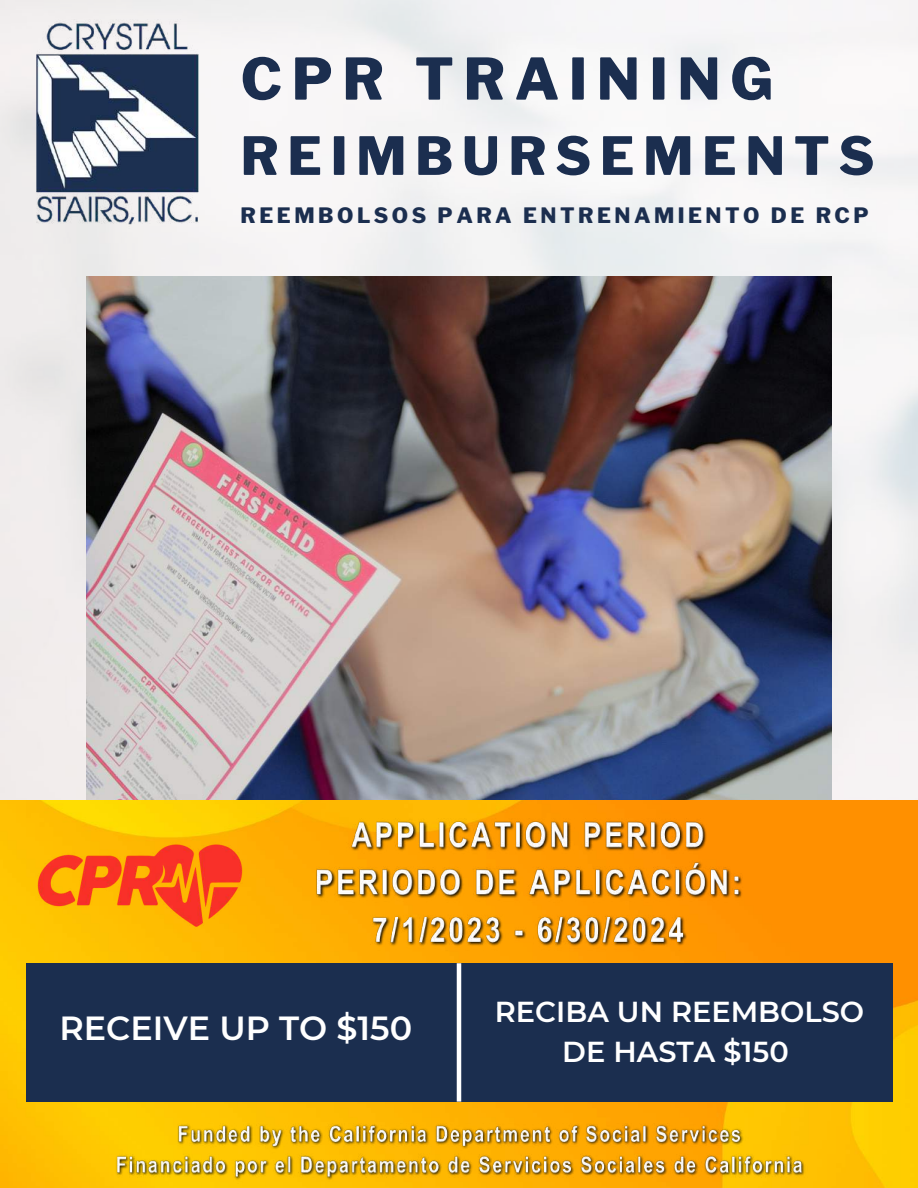
<style>
.page{position:relative;width:918px;height:1188px;background:#fff}
.page>*{position:absolute;margin:0;border:0;box-sizing:border-box;transform-origin:0 0}
.t1{font:800 57px "Libre Franklin";letter-spacing:.165em;color:#1b2e4f}
.t2{font:800 52.2px "Libre Franklin";letter-spacing:.165em;color:#1b2e4f}
.t3{font:600 33.3px "Montserrat";color:#fff}
.t4{font:600 28.8px/40px "Montserrat";color:#fff;text-align:center}
.t5{font:800 21px "Libre Franklin";letter-spacing:.165em;color:#1b2e4f}
</style>
<div class="page">
<img style="left:0;top:0;width:918px;height:801px">
<img style="left:86px;top:276px;width:746px;height:525px">
<img style="left:0;top:801px;width:918px;height:387px">
<div style="left:26px;top:963px;width:866px;height:139px;background:#1b2e4f"></div>
<img style="left:37px;top:19px;width:164px;height:209px">
<img style="left:37px;top:832px;width:234px;height:104px">
<hr style="left:457px;top:963px;width:4px;height:139px;background:#fff">
<img style="left:112px;top:1118px;width:697px;height:66px">
<img style="left:310px;top:813px;width:439px;height:144px">
<h1 class="t1" style="left:241px;top:45px;width:534px">CPR TRAINING</h1>
<h2 class="t2" style="left:241px;top:124px;width:635px">REIMBURSEMENTS</h2>
<p class="t5" style="left:241px;top:203px;width:630px">REEMBOLSOS PARA ENTRENAMIENTO DE RCP</p>
<h3 class="t3" style="left:59px;top:1008px;width:354px">RECEIVE UP TO $150</h3>
<h3 class="t4" style="left:495px;top:992px;width:371px">RECIBA UN REEMBOLSO<br>DE HASTA $150</h3>
</div>
